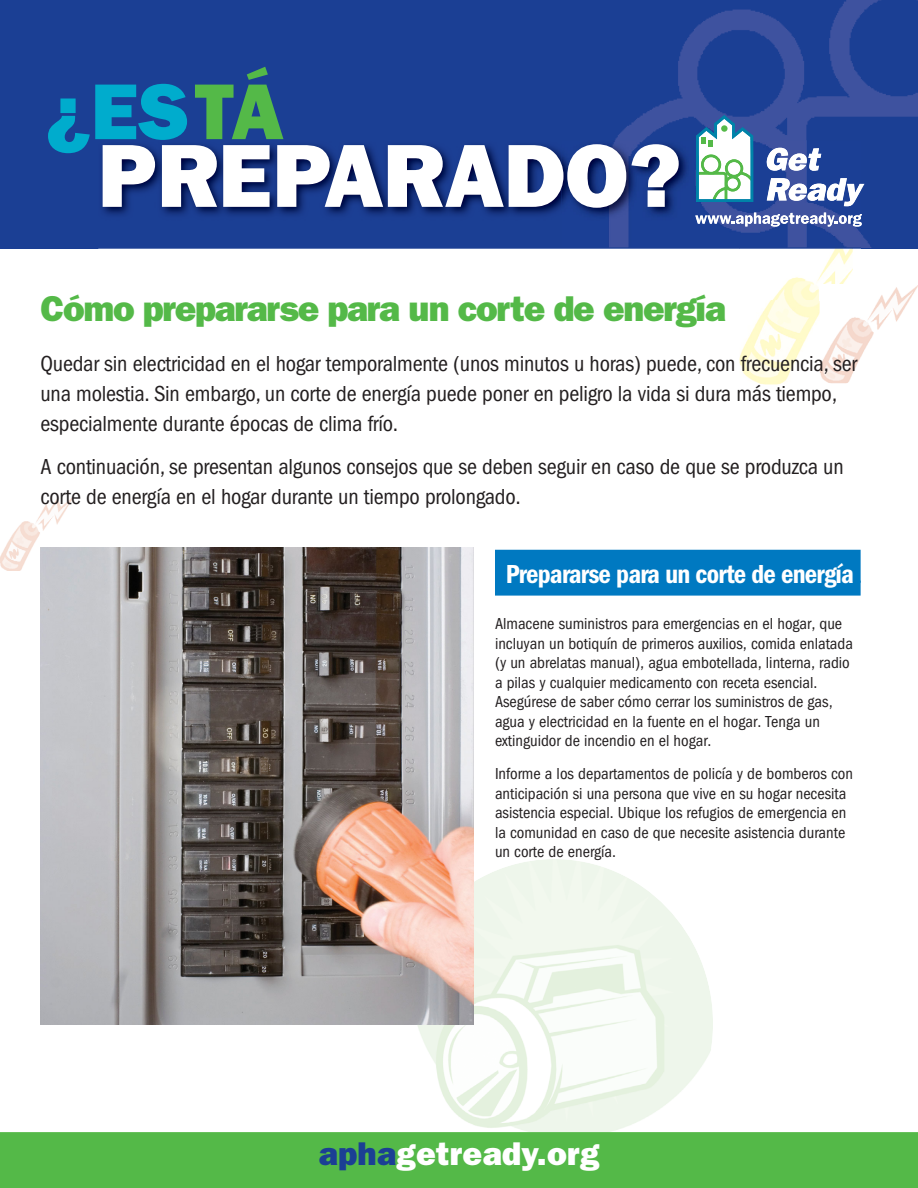
<style>
.page{position:relative;width:918px;height:1188px;background:#fff}
.page>*{position:absolute;margin:0;border:0;box-sizing:border-box;transform-origin:0 0}
.t1{font:800 90px "Franklin Gothic";color:#fff}
.t2{font:800 79.5px "Franklin Gothic";color:#00accd}
.t3{font:800 36px "Franklin Gothic";letter-spacing:-.035em;color:#54b948}
.t4{font:800 33px "Franklin Gothic";letter-spacing:.01em;color:#fff}
.t5{font:600 condensed 27px "Franklin Gothic";letter-spacing:-.03em;color:#fff}
.t6{font:condensed 22.5px/30px "Franklin Gothic";letter-spacing:-.01em;color:#231f20}
.t7{font:condensed 16.5px/19.5px "Franklin Gothic";color:#231f20}
.s1{color:#54b948}
.s2{color:#1b3f94}
</style>
<div class="page">
<img style="left:740px;top:300px;width:106px;height:84px">
<img style="left:820px;top:285px;width:98px;height:98px">
<img style="left:0;top:497px;width:74px;height:73px">
<div style="left:0;top:0;width:918px;height:248px;background:#1b3f94"></div>
<img style="left:615px;top:0;width:303px;height:247px">
<svg style="left:861px;top:178px;width:3px;height:28px"></svg>
<img style="left:99px;top:144px;width:762px;height:156px">
<img style="left:820px;top:285px;width:41px;height:15px">
<img style="left:561px;top:140px;width:300px;height:107px">
<img style="left:767px;top:178px;width:23px;height:23px">
<img style="left:788px;top:184px;width:38px;height:17px">
<img style="left:826px;top:178px;width:21px;height:23px">
<img style="left:844px;top:184px;width:17px;height:22px">
<img style="left:766px;top:148px;width:22px;height:23px">
<img style="left:788px;top:153px;width:20px;height:18px">
<img style="left:808px;top:148px;width:13px;height:23px">
<svg style="left:695px;top:213px;width:167px;height:14px;background:#8694c3"></svg>
<svg style="left:696px;top:115px;width:57px;height:25px"></svg>
<img style="left:696px;top:140px;width:57px;height:62px">
<img style="left:99px;top:144px;width:37px;height:9px">
<svg style="left:641px;top:886px;width:72px;height:234px;fill:#eef6eb"></svg>
<img style="left:417px;top:859px;width:224px;height:273px">
<img style="left:40px;top:548px;width:434px;height:477px">
<div style="left:495px;top:550px;width:366px;height:33px;background:#0079c1"></div>
<div style="left:495px;top:581px;width:366px;height:15px;background:#0079c1"></div>
<div style="left:0;top:1140px;width:918px;height:48px;background:#54b948"></div>
<div style="left:0;top:1132px;width:918px;height:33px;background:#54b948"></div>
<h2 class="t2" style="left:45px;top:85px;width:240px">¿ES <span class="s1">TÁ</span></h2>
<h1 class="t1" style="left:98px;top:145px;width:586px">PREPARADO?</h1>
<h3 class="t3" style="left:40px;top:296px;width:687px">Cómo prepararse para un corte de energía</h3>
<p class="t6" style="left:40px;top:350px;width:818px">Quedar sin electricidad en el hogar temporalmente (unos minutos u horas) puede, con frecuencia, ser una molestia. Sin embargo, un corte de energía puede poner en peligro la vida si dura más tiempo, especialmente durante épocas de clima frío.</p>
<h3 class="t6" style="left:40px;top:454px;width:805px">A continuación, se presentan algunos consejos que se deben seguir en caso de que se produzca un corte de energía en el hogar durante un tiempo prolongado.</h3>
<h3 class="t5" style="left:506px;top:565px;width:350px">Prepararse para un corte de energía</h3>
<p class="t7" style="left:495px;top:615px;width:359px">Almacene suministros para emergencias en el hogar, que incluyan un botiquín de primeros auxilios, comida enlatada (y un abrelatas manual), agua embotellada, linterna, radio a pilas y cualquier medicamento con receta esencial.<br>Asegúrese de saber cómo cerrar los suministros de gas, agua y electricidad en la fuente en el hogar. Tenga un extinguidor de incendio en el hogar.</p>
<p class="t7" style="left:495px;top:765px;width:360px">Informe a los departamentos de policía y de bomberos con anticipación si una persona que vive en su hogar necesita asistencia especial. Ubique los refugios de emergencia en la comunidad en caso de que necesite asistencia durante un corte de energía.</p>
<h3 class="t4" style="left:319px;top:1142px;width:282px"><span class="s2">apha</span>getready.org</h3>
</div>
